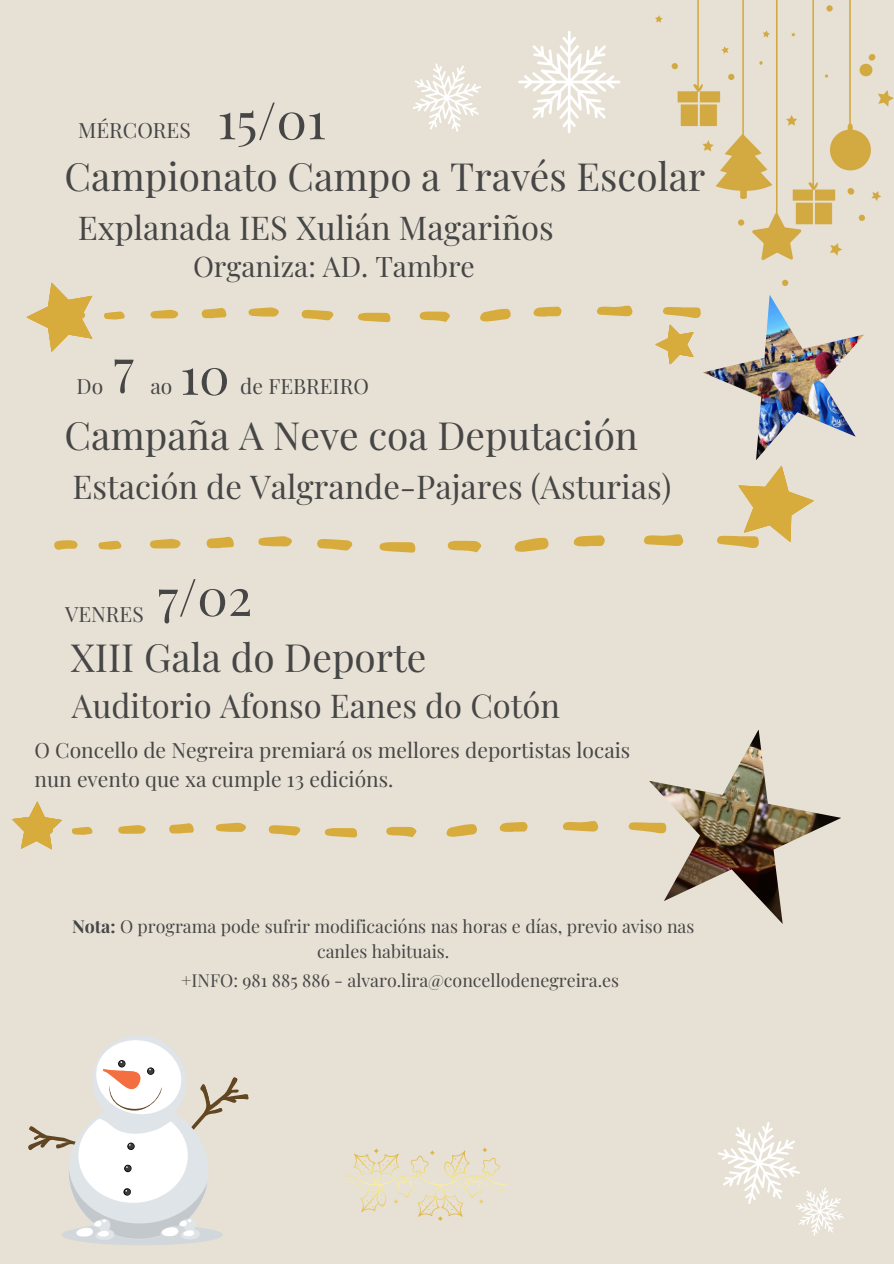
<style>
.page{position:relative;width:894px;height:1264px;background:#fff}
.page>*{position:absolute;margin:0;border:0;box-sizing:border-box;transform-origin:0 0}
.t1{font:51px "Playfair Display";color:#464646}
.t2{font:38.85px "Playfair Display";color:#464646}
.t3{font:32.85px "Playfair Display";color:#464646}
.t4{font:28.35px "Playfair Display";color:#464646}
.t5{font:21px/29.2px "Playfair Display";color:#464646}
.t6{font:17.85px/24.8px "Playfair Display";color:#464646;text-align:center}
.s1{font-weight:700}
</style>
<div class="page">
<div style="left:0;top:0;width:893px;height:1263px;background:#e7e1d5"></div>
<svg style="left:518px;top:31px;width:102px;height:102px"></svg>
<svg style="left:413px;top:63px;width:68px;height:69px"></svg>
<svg style="left:655px;top:307px;width:45px;height:58px"></svg>
<svg style="left:480px;top:309px;width:31px;height:12px"></svg>
<svg style="left:597px;top:306px;width:35px;height:10px"></svg>
<svg style="left:358px;top:313px;width:32px;height:9px"></svg>
<svg style="left:301px;top:310px;width:32px;height:10px"></svg>
<svg style="left:419px;top:311px;width:31px;height:11px"></svg>
<svg style="left:533px;top:306px;width:28px;height:10px"></svg>
<svg style="left:248px;top:307px;width:31px;height:10px"></svg>
<svg style="left:201px;top:308px;width:25px;height:10px"></svg>
<svg style="left:150px;top:309px;width:28px;height:9px"></svg>
<svg style="left:514px;top:537px;width:35px;height:15px"></svg>
<svg style="left:644px;top:534px;width:39px;height:12px"></svg>
<svg style="left:379px;top:542px;width:36px;height:10px"></svg>
<svg style="left:317px;top:539px;width:35px;height:11px"></svg>
<svg style="left:447px;top:540px;width:34px;height:12px"></svg>
<svg style="left:573px;top:535px;width:32px;height:11px"></svg>
<svg style="left:258px;top:536px;width:34px;height:10px"></svg>
<svg style="left:206px;top:536px;width:28px;height:12px"></svg>
<svg style="left:150px;top:538px;width:31px;height:10px"></svg>
<svg style="left:54px;top:540px;width:24px;height:10px"></svg>
<svg style="left:98px;top:540px;width:24px;height:9px"></svg>
<svg style="left:628px;top:822px;width:20px;height:10px"></svg>
<svg style="left:446px;top:824px;width:31px;height:12px"></svg>
<svg style="left:562px;top:821px;width:36px;height:10px"></svg>
<svg style="left:324px;top:828px;width:33px;height:9px"></svg>
<svg style="left:268px;top:825px;width:32px;height:10px"></svg>
<svg style="left:386px;top:826px;width:30px;height:11px"></svg>
<svg style="left:499px;top:822px;width:28px;height:10px"></svg>
<svg style="left:216px;top:822px;width:30px;height:10px"></svg>
<svg style="left:169px;top:823px;width:25px;height:10px"></svg>
<svg style="left:118px;top:825px;width:28px;height:8px"></svg>
<svg style="left:72px;top:826px;width:21px;height:8px"></svg>
<img style="left:655px;top:0;width:238px;height:286px">
<svg style="left:717px;top:465px;width:97px;height:83px"></svg>
<svg style="left:26px;top:282px;width:99px;height:70px"></svg>
<svg style="left:12px;top:801px;width:50px;height:49px"></svg>
<svg style="left:343px;top:1147px;width:163px;height:74px"></svg>
<img style="left:703px;top:295px;width:161px;height:165px">
<img style="left:648px;top:729px;width:193px;height:195px">
<div style="left:61px;top:1224px;width:162px;height:21px;background:#d2d7db;border-radius:50%"></div>
<svg style="left:28px;top:1035px;width:221px;height:205px"></svg>
<svg style="left:718px;top:1122px;width:126px;height:114px"></svg>
<h2 class="t1" style="left:217px;top:84px;width:110px">15/01</h2>
<h3 class="t2" style="left:64px;top:149px;width:642px">Campionato Campo a Través Escolar</h3>
<h4 class="t3" style="left:78px;top:204px;width:477px">Explanada IES Xulián Magariños</h4>
<h5 class="t5" style="left:78px;top:115px;width:114px">MÉRCORES</h5>
<p class="t4" style="left:193px;top:246px;width:283px">Organiza: AD. Tambre</p>
<p class="t5" style="left:76px;top:371px;width:28px">Do</p>
<p class="t1" style="left:113px;top:331px;width:22px">7</p>
<p class="t5" style="left:150px;top:371px;width:23px">ao</p>
<p class="t1" style="left:180px;top:340px;width:51px">10</p>
<p class="t5" style="left:240px;top:371px;width:130px">de FEBREIRO</p>
<p class="t2" style="left:64px;top:408px;width:575px">Campaña A Neve coa Deputación</p>
<p class="t3" style="left:72px;top:463px;width:600px">Estación de Valgrande-Pajares (Asturias)</p>
<h2 class="t5" style="left:65px;top:599px;width:80px">VENRES</h2>
<p class="t1" style="left:157px;top:560px;width:96px">7/02</p>
<h6 class="t2" style="left:70px;top:629px;width:357px">XIII Gala do Deporte</h6>
<p class="t3" style="left:72px;top:682px;width:489px">Auditorio Afonso Eanes do Cotón</p>
<h1 class="t5" style="left:34px;top:734px;width:597px">O Concello de Negreira premiará os mellores deportistas locais nun evento que xa cumple 13 edicións.</h1>
<h3 class="t6" style="left:72px;top:913px;width:623px"><span class="s1">Nota:</span> O programa pode sufrir modificacións nas horas e días, previo aviso nas canles habituais.</h3>
<p class="t6" style="left:181px;top:967px;width:439px">+INFO: 981 885 886 - alvaro.lira@concellodenegreira.es</p>
</div>
